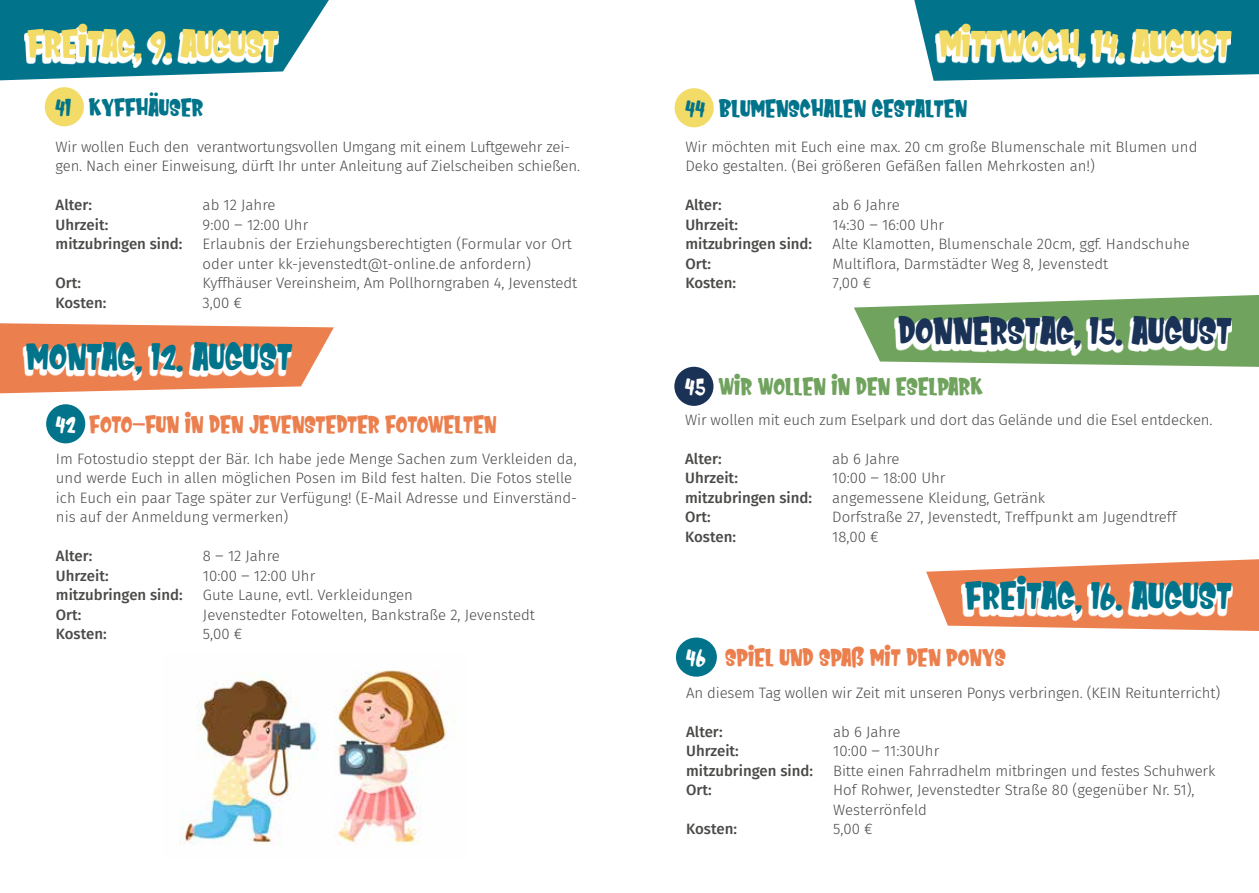
<style>
.page{position:relative;width:1259px;height:893px;background:#fff}
.page>*{position:absolute;margin:0;border:0;box-sizing:border-box;transform-origin:0 0}
.t1{font:37.5px "Kids Zone";letter-spacing:-.01em;color:#f2db67}
.t2{font:37.5px "Kids Zone";color:#01748b}
.t3{font:37.5px "Kids Zone";color:#193256}
.t4{font:24px "Kids Zone";color:#eb7f4e}
.t5{font:24px "Kids Zone";color:#01748b}
.t6{font:24px "Kids Zone";color:#70a35e}
.t7{font:300 15px/19.5px "Fira Sans";color:#4a4a49}
.t8{font:500 15px "Fira Sans";color:#4a4a49}
.s1{font-size:16.5px}
.s2{color:#fff}
</style>
<div class="page">
<svg style="left:0;top:0;width:329px;height:80px"></svg>
<svg style="left:24px;top:26px;width:254px;height:42px"></svg>
<div style="left:45px;top:87px;width:39px;height:39px;background:#f2db67;border-radius:50%"></div>
<svg style="left:0;top:323px;width:334px;height:70px"></svg>
<svg style="left:23px;top:344px;width:269px;height:37px"></svg>
<div style="left:46px;top:404px;width:39px;height:39px;background:#01748b;border-radius:50%"></div>
<div style="left:674px;top:88px;width:39px;height:39px;background:#f2db67;border-radius:50%"></div>
<svg style="left:914px;top:0;width:345px;height:81px;background:#218599"></svg>
<svg style="left:935px;top:26px;width:296px;height:42px"></svg>
<div style="left:674px;top:367px;width:39px;height:39px;background:#193256;border-radius:50%"></div>
<svg style="left:854px;top:295px;width:405px;height:72px"></svg>
<svg style="left:894px;top:317px;width:338px;height:39px"></svg>
<div style="left:676px;top:638px;width:41px;height:39px;background:#01748b;border-radius:50%"></div>
<svg style="left:926px;top:559px;width:333px;height:72px"></svg>
<svg style="left:961px;top:577px;width:271px;height:44px"></svg>
<img style="left:179px;top:670px;width:277px;height:175px">
<h1 class="t1" style="left:28px;top:19px;width:253px">FREITAG, 9. AUGUST</h1>
<h2 class="t5" style="left:56px;top:91px;width:149px">41 KYFFHÄUSER</h2>
<p class="t7" style="left:56px;top:136px;width:526px">Wir wollen Euch den verantwortungsvollen Umgang mit einem Luftgewehr zei&shy;gen. Nach einer Einweisung, dürft Ihr unter Anleitung auf Zielscheiben schießen.</p>
<p class="t8" style="left:56px;top:193px;width:38px">Alter:</p>
<p class="t7" style="left:203px;top:195px;width:74px">ab 12 Jahre</p>
<p class="t8" style="left:56px;top:212px;width:54px">Uhrzeit:</p>
<p class="t7" style="left:203px;top:214px;width:107px">9:00 <span class="s1">–</span> 12:00 Uhr</p>
<p class="t8" style="left:56px;top:232px;width:128px">mitzubringen sind:</p>
<p class="t7" style="left:203px;top:234px;width:371px">Erlaubnis der Erziehungsberechtigten (Formular vor Ort oder unter kk-jevenstedt@t-online.de anfordern)</p>
<p class="t8" style="left:56px;top:271px;width:27px">Ort:</p>
<p class="t7" style="left:203px;top:273px;width:376px">Kyffhäuser Vereinsheim, Am Pollhorngraben 4, Jevenstedt</p>
<p class="t8" style="left:56px;top:290px;width:52px">Kosten:</p>
<p class="t7" style="left:203px;top:292px;width:41px">3,00 €</p>
<h1 class="t2" style="left:27px;top:332px;width:268px">MONTAG, 12. AUGUST</h1>
<h2 class="t4" style="left:56px;top:408px;width:442px"><span class="s2">42</span> FOTO-FUN IN DEN JEVENSTEDTER FOTOWELTEN</h2>
<p class="t7" style="left:56px;top:448px;width:523px">Im Fotostudio steppt der Bär. Ich habe jede Menge Sachen zum Verkleiden da, und werde Euch in allen möglichen Posen im Bild fest halten. Die Fotos stelle ich Euch ein paar Tage später zur Verfügung! (E-Mail Adresse und Einverständ&shy;nis auf der Anmeldung vermerken)</p>
<p class="t8" style="left:56px;top:544px;width:38px">Alter:</p>
<p class="t7" style="left:203px;top:546px;width:78px">8 <span class="s1">–</span> 12 Jahre</p>
<p class="t8" style="left:56px;top:563px;width:54px">Uhrzeit:</p>
<p class="t7" style="left:203px;top:565px;width:114px">10:00 <span class="s1">–</span> 12:00 Uhr</p>
<p class="t8" style="left:56px;top:583px;width:128px">mitzubringen sind:</p>
<p class="t7" style="left:203px;top:585px;width:211px">Gute Laune, evtl. Verkleidungen</p>
<p class="t8" style="left:56px;top:602px;width:27px">Ort:</p>
<p class="t7" style="left:203px;top:604px;width:333px">Jevenstedter Fotowelten, Bankstraße 2, Jevenstedt</p>
<p class="t8" style="left:56px;top:622px;width:52px">Kosten:</p>
<p class="t7" style="left:203px;top:624px;width:41px">5,00 €</p>
<h1 class="t1" style="left:939px;top:19px;width:294px">MITTWOCH, 14. AUGUST</h1>
<h2 class="t5" style="left:685px;top:92px;width:284px">44 BLUMENSCHALEN GESTALTEN</h2>
<p class="t7" style="left:685px;top:136px;width:513px">Wir möchten mit Euch eine max. 20 cm große Blumenschale mit Blumen und<br>Deko gestalten. (Bei größeren Gefäßen fallen Mehrkosten an!)</p>
<p class="t8" style="left:685px;top:193px;width:38px">Alter:</p>
<p class="t7" style="left:832px;top:195px;width:69px">ab 6 Jahre</p>
<p class="t8" style="left:685px;top:212px;width:54px">Uhrzeit:</p>
<p class="t7" style="left:832px;top:214px;width:113px">14:30 <span class="s1">–</span> 16:00 Uhr</p>
<p class="t8" style="left:685px;top:232px;width:128px">mitzubringen sind:</p>
<p class="t7" style="left:832px;top:234px;width:359px">Alte Klamotten, Blumenschale 20cm, ggf. Handschuhe</p>
<p class="t8" style="left:685px;top:251px;width:27px">Ort:</p>
<p class="t7" style="left:832px;top:253px;width:277px">Multiflora, Darmstädter Weg 8, Jevenstedt</p>
<p class="t8" style="left:685px;top:271px;width:52px">Kosten:</p>
<p class="t7" style="left:832px;top:273px;width:40px">7,00 €</p>
<h1 class="t3" style="left:898px;top:306px;width:335px">DONNERSTAG, 15. AUGUST</h1>
<h2 class="t6" style="left:685px;top:371px;width:299px"><span class="s2">45</span> WIR WOLLEN IN DEN ESELPARK</h2>
<p class="t7" style="left:685px;top:409px;width:529px">Wir wollen mit euch zum Eselpark und dort das Gelände und die Esel entdecken.</p>
<p class="t8" style="left:685px;top:446px;width:38px">Alter:</p>
<p class="t7" style="left:832px;top:448px;width:69px">ab 6 Jahre</p>
<p class="t8" style="left:685px;top:466px;width:54px">Uhrzeit:</p>
<p class="t7" style="left:832px;top:468px;width:115px">10:00 <span class="s1">–</span> 18:00 Uhr</p>
<p class="t8" style="left:685px;top:485px;width:128px">mitzubringen sind:</p>
<p class="t7" style="left:832px;top:487px;width:214px">angemessene Kleidung, Getränk</p>
<p class="t8" style="left:685px;top:505px;width:27px">Ort:</p>
<p class="t7" style="left:832px;top:507px;width:346px">Dorfstraße 27, Jevenstedt, Treffpunkt am Jugendtreff</p>
<p class="t8" style="left:685px;top:524px;width:52px">Kosten:</p>
<p class="t7" style="left:832px;top:526px;width:48px">18,00 €</p>
<h1 class="t2" style="left:965px;top:571px;width:268px">FREITAG, 16. AUGUST</h1>
<h2 class="t4" style="left:686px;top:642px;width:321px"><span class="s2">46</span> SPIEL UND SPAß MIT DEN PONYS</h2>
<p class="t7" style="left:686px;top:682px;width:535px">An diesem Tag wollen wir Zeit mit unseren Ponys verbringen. (KEIN Reitunterricht)</p>
<p class="t8" style="left:686px;top:719px;width:38px">Alter:</p>
<p class="t7" style="left:833px;top:721px;width:69px">ab 6 Jahre</p>
<p class="t8" style="left:686px;top:739px;width:54px">Uhrzeit:</p>
<p class="t7" style="left:833px;top:741px;width:108px">10:00 <span class="s1">–</span> 11:30Uhr</p>
<p class="t8" style="left:686px;top:758px;width:128px">mitzubringen sind:</p>
<p class="t7" style="left:833px;top:760px;width:384px">Bitte einen Fahrradhelm mitbringen und festes Schuhwerk</p>
<p class="t8" style="left:686px;top:778px;width:27px">Ort:</p>
<p class="t7" style="left:833px;top:780px;width:363px">Hof Rohwer, Jevenstedter Straße 80 (gegenüber Nr. 51),<br>Westerrönfeld</p>
<p class="t8" style="left:686px;top:817px;width:52px">Kosten:</p>
<p class="t7" style="left:833px;top:819px;width:41px">5,00 €</p>
</div>
